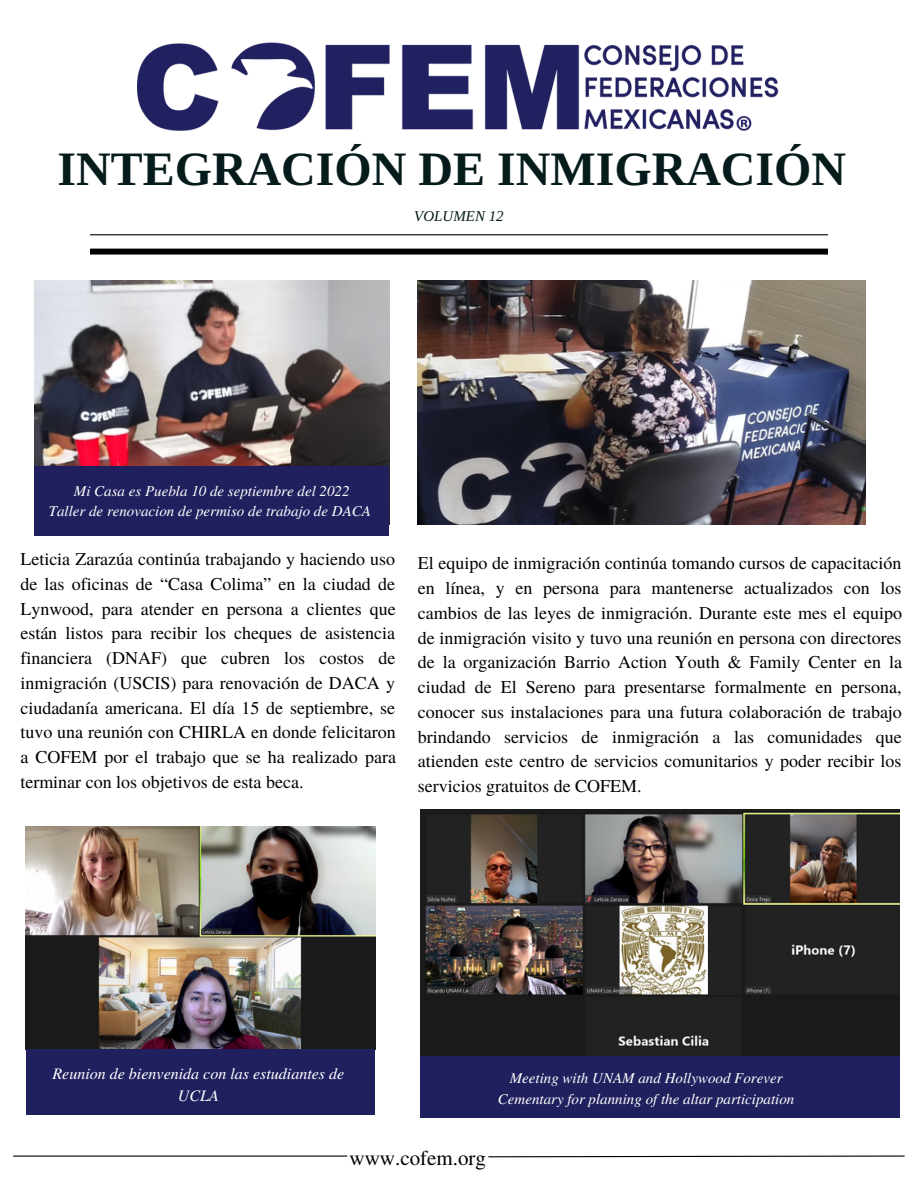
<style>
.page{position:relative;width:918px;height:1188px;background:#fff}
.page>*{position:absolute;margin:0;border:0;box-sizing:border-box;transform-origin:0 0}
.t1{font:700 48px "Libra Serif Modern";color:#061b1c}
.t2{font:21px "Te X Gyre Termes";color:#000}
.t3{font:18px/24.8px "Te X Gyre Termes";color:#000;text-align:justify}
.t4{font:italic 16.05px/21.6px "Te X Gyre Termes";color:#fff;text-align:center}
.t5{font:italic 15px/20.2px "Te X Gyre Termes";color:#fff;text-align:center}
.t6{font:italic 15px "Libra Serif Modern";color:#061b1c}
</style>
<div class="page">
<hr style="left:90px;top:234px;width:738px;height:1px;background:#000">
<div style="left:90px;top:249px;width:738px;height:5px;background:#000"></div>
<img style="left:138px;top:42px;width:641px;height:89px">
<hr style="left:13px;top:1156px;width:334px;height:1px;background:#000">
<svg style="left:488px;top:1155px;width:417px;height:3px"></svg>
<img style="left:35px;top:281px;width:354px;height:185px">
<div style="left:35px;top:466px;width:354px;height:70px;background:#20205f"></div>
<img style="left:418px;top:281px;width:448px;height:244px">
<img style="left:26px;top:827px;width:350px;height:222px">
<img style="left:420px;top:809px;width:480px;height:247px">
<div style="left:420px;top:1056px;width:480px;height:62px;background:#20205f"></div>
<div style="left:27px;top:1049px;width:348px;height:65px;background:#20205f"></div>
<h1 class="t1" style="left:57px;top:142px;width:790px">INTEGRACIÓN DE INMIGRACIÓN</h1>
<p class="t6" style="left:414px;top:207px;width:91px">VOLUMEN 12</p>
<p class="t5" style="left:49px;top:480px;width:324px">Mi Casa es Puebla 10 de septiembre del 2022<br>Taller de renovacion de permiso de trabajo de DACA</p>
<p class="t3" style="left:20px;top:546px;width:377px">Leticia Zarazúa continúa trabajando y haciendo uso de las oficinas de “Casa Colima” en la ciudad de Lynwood, para atender en persona a clientes que están listos para recibir los cheques de asistencia financiera (DNAF) que cubren los costos de inmigración (USCIS) para renovación de DACA y ciudadanía americana. El día 15 de septiembre, se tuvo una reunión con CHIRLA en donde felicitaron a COFEM por el trabajo que se ha realizado para terminar con los objetivos de esta beca.</p>
<p class="t3" style="left:418px;top:550px;width:486px">El equipo de inmigración continúa tomando cursos de capacitación en línea, y en persona para mantenerse actualizados con los cambios de las leyes de inmigración. Durante este mes el equipo de inmigración visito y tuvo una reunión en persona con directores de la organización Barrio Action Youth &amp; Family Center en la ciudad de El Sereno para presentarse formalmente en persona, conocer sus instalaciones para una futura colaboración de trabajo brindando servicios de inmigración a las comunidades que atienden este centro de servicios comunitarios y poder recibir los servicios gratuitos de COFEM.</p>
<p class="t4" style="left:52px;top:1062px;width:293px">Reunion de bienvenida con las estudiantes de<br>UCLA</p>
<p class="t5" style="left:498px;top:1067px;width:298px">Meeting with UNAM and Hollywood Forever<br>Cementary for planning of the altar participation</p>
<p class="t2" style="left:350px;top:1143px;width:138px">www.cofem.org</p>
</div>
